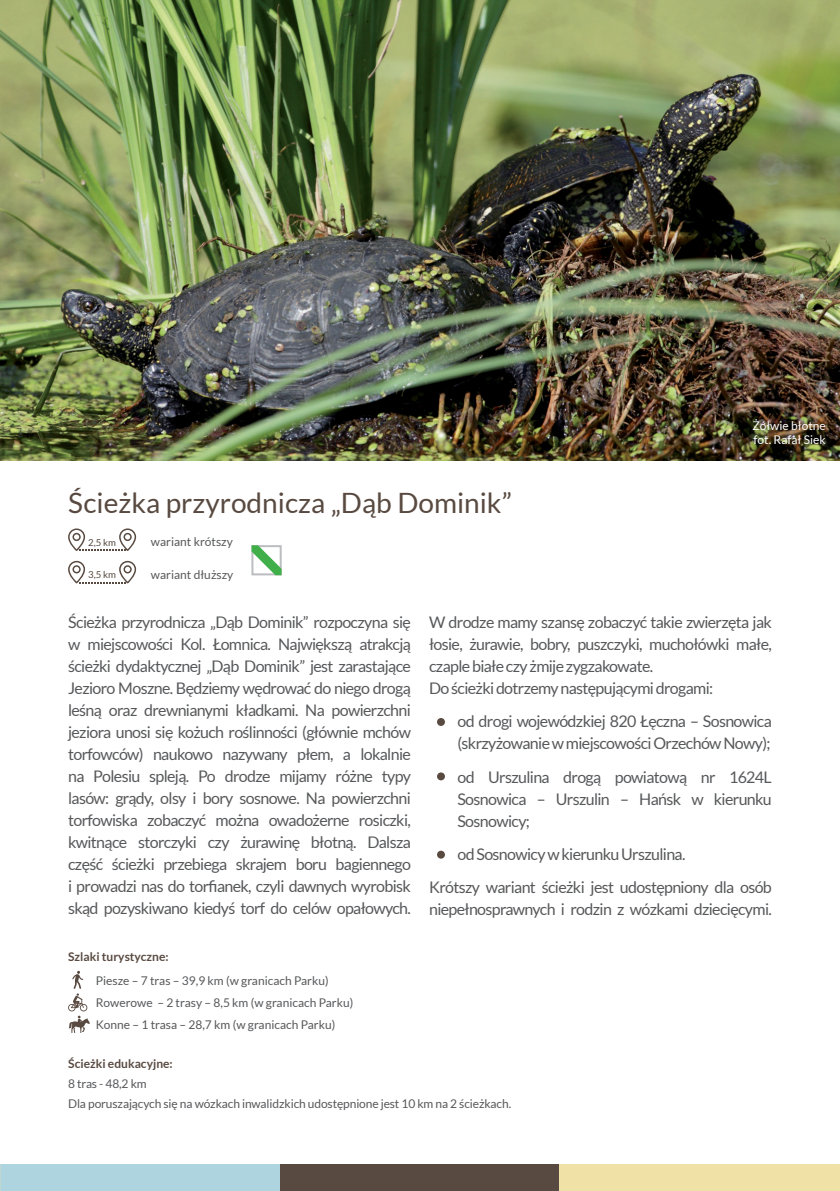
<style>
.page{position:relative;width:840px;height:1191px;background:#fff}
.page>*{position:absolute;margin:0;border:0;box-sizing:border-box;transform-origin:0 0}
.t1{font:28px "Lato";color:#594a41}
.t2{font:16px/22px "Lato";letter-spacing:-.04em;color:#57585a}
.t3{font:12px/22px "Lato";color:#57585a}
.t4{font:700 12px "Lato";color:#594a41}
.t5{font:12px/14.4px "Lato";color:#fff}
.t6{font:9.6px "Lato";color:#574a40}
</style>
<div class="page">
<img style="left:0;top:0;width:839px;height:461px">
<svg style="left:68px;top:528px;width:68px;height:23px"></svg>
<svg style="left:68px;top:561px;width:68px;height:22px"></svg>
<svg style="left:68px;top:970px;width:22px;height:63px"></svg>
<div style="left:437px;top:718px;width:7px;height:8px;background:#594a41;border-radius:50%"></div>
<div style="left:437px;top:772px;width:7px;height:8px;background:#594a41;border-radius:50%"></div>
<div style="left:437px;top:850px;width:7px;height:8px;background:#594a41;border-radius:50%"></div>
<svg style="left:251px;top:545px;width:30px;height:30px"></svg>
<div style="left:0;top:1164px;width:280px;height:27px;background:#aed5df"></div>
<div style="left:280px;top:1164px;width:279px;height:27px;background:#594a41"></div>
<div style="left:559px;top:1164px;width:280px;height:27px;background:#f0e2a7"></div>
<h1 class="t1" style="left:68px;top:487px;width:445px">Ścieżka przyrodnicza „Dąb Dominik”</h1>
<p class="t6" style="left:88px;top:537px;width:29px">2,5 km</p>
<p class="t6" style="left:88px;top:569px;width:29px">3,5 km</p>
<p class="t3" style="left:151px;top:530px;width:83px">wariant krótszy</p>
<p class="t3" style="left:151px;top:563px;width:84px">wariant dłuższy</p>
<p class="t5" style="left:752px;top:418px;width:75px">Żółwie błotne fot. Rafał Siek</p>
<p class="t2" style="left:68px;top:611px;width:344px;text-align:justify">Ścieżka przyrodnicza „Dąb Dominik” rozpoczyna się w miejscowości Kol. Łomnica. Największą atrakcją ścieżki dydaktycznej „Dąb Dominik” jest zarastające Jezioro Moszne. Będziemy wędrować do niego drogą leśną oraz drewnianymi kładkami. Na powierzchni jeziora unosi się kożuch roślinności (głównie mchów torfowców) naukowo nazywany płem, a lokalnie na Polesiu spleją. Po drodze mijamy różne typy lasów: grądy, olsy i bory sosnowe. Na powierzchni torfowiska zobaczyć można owadożerne rosiczki, kwitnące storczyki czy żurawinę błotną. Dalsza część ścieżki przebiega skrajem boru bagiennego i prowadzi nas do torfianek, czyli dawnych wyrobisk skąd pozyskiwano kiedyś torf do celów opałowych.</p>
<p class="t2" style="left:429px;top:611px;width:344px">W drodze mamy szansę zobaczyć takie zwierzęta jak łosie, żurawie, bobry, puszczyki, muchołówki małe, czaple białe czy żmije zygzakowate.<br>Do ścieżki dotrzemy następującymi drogami:</p>
<p class="t2" style="left:457px;top:710px;width:316px">od drogi wojewódzkiej 820 Łęczna – Sosnowica (skrzyżowanie w miejscowości Orzechów Nowy);</p>
<p class="t2" style="left:457px;top:766px;width:316px;text-align:justify">od Urszulina drogą powiatową nr 1624L Sosnowica – Urszulin – Hańsk w kierunku Sosnowicy;</p>
<p class="t2" style="left:429px;top:837px;width:344px;line-height:33.4px;text-indent:28px">od Sosnowicy w kierunku Urszulina.<br>Krótszy wariant ścieżki jest udostępniony dla osób</p>
<p class="t2" style="left:429px;top:898px;width:344px">niepełnosprawnych i rodzin z wózkami dziecięcymi.</p>
<p class="t4" style="left:68px;top:950px;width:102px">Szlaki turystyczne:</p>
<p class="t3" style="left:96px;top:969px;width:259px">Piesze – 7 tras – 39,9 km (w granicach Parku)<br>Rowerowe – 2 trasy – 8,5 km (w granicach Parku)<br>Konne – 1 trasa – 28,7 km (w granicach Parku)</p>
<p class="t4" style="left:68px;top:1057px;width:106px">Ścieżki edukacyjne:</p>
<p class="t3" style="left:68px;top:1073px;width:444px;line-height:20px">8 tras - 48,2 km<br>Dla poruszających się na wózkach inwalidzkich udostępnione jest 10 km na 2 ścieżkach.</p>
</div>
